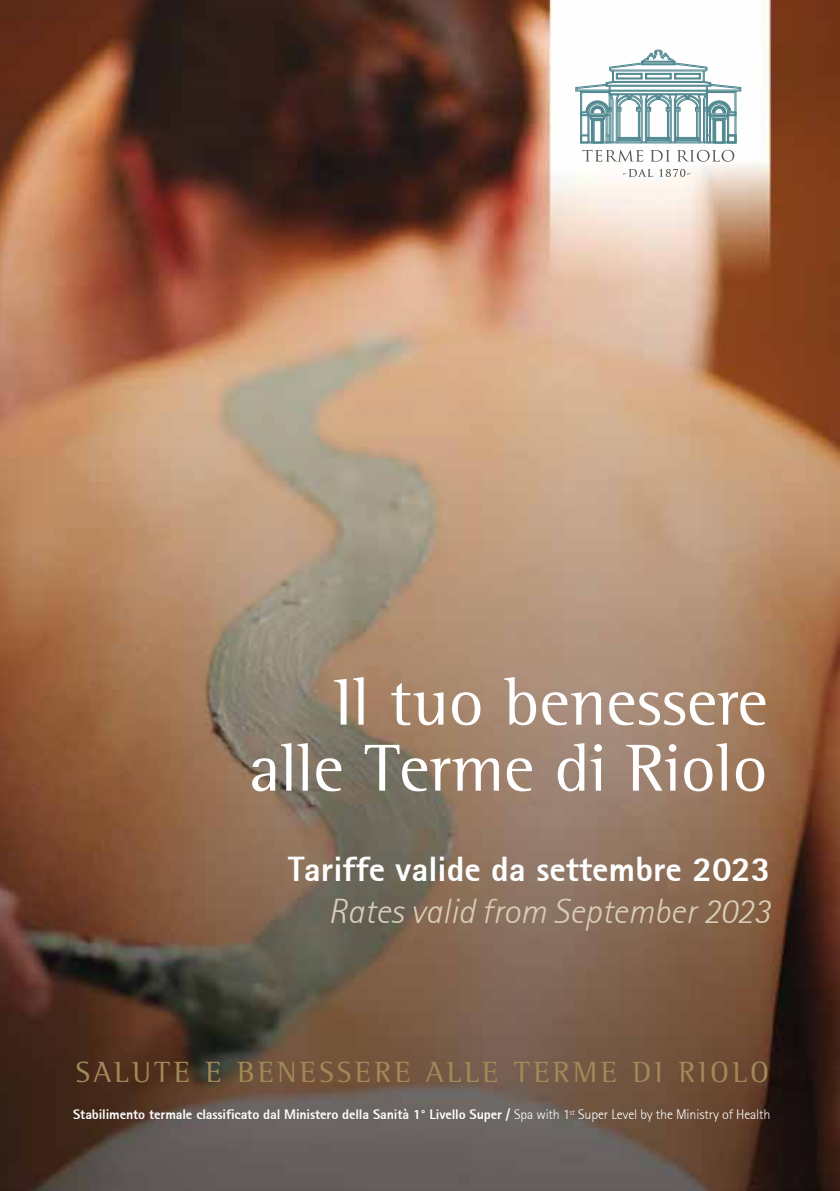
<style>
.page{position:relative;width:840px;height:1191px;background:#fff}
.page>*{position:absolute;margin:0;border:0;box-sizing:border-box;transform-origin:0 0}
.t1{font:68px/66px "Rotis Semi Serif Std";color:#fff;text-align:right}
.t2{font:800 35.4px "Rotis Sans Serif 75";color:#fff}
.t3{font:italic 300 35.4px "Rotis Sans Serif 46";color:#d8cdb8}
.t4{font:30px "Rotis Semi Serif Std";letter-spacing:.11em;color:#a08958}
.t5{font:800 14px "Rotis Sans Serif 75";letter-spacing:-.01em;color:#fff}
.s1{font-family:"Rotis Sans Serif 45";font-weight:300}
</style>
<div class="page">
<img style="left:0;top:0;width:839px;height:1191px">
<svg style="left:575px;top:49px;width:166px;height:95px"></svg>
<svg style="left:582px;top:150px;width:152px;height:12px"></svg>
<svg style="left:622px;top:169px;width:68px;height:8px"></svg>
<h1 class="t1" style="left:249px;top:668px;width:520px">Il tuo benessere alle Terme di Riolo</h1>
<h2 class="t2" style="left:288px;top:846px;width:483px">Tariffe valide da settembre 2023</h2>
<h2 class="t3" style="left:328px;top:891px;width:443px">Rates valid from September 2023</h2>
<h3 class="t4" style="left:76px;top:1054px;width:694px">SALUTE E BENESSERE ALLE TERME DI RIOLO</h3>
<p class="t5" style="left:73px;top:1105px;width:698px">Stabilimento termale classificato dal Ministero della Sanità 1° Livello Super / <span class="s1">Spa with 1</span><sup>st</sup> <span class="s1">Super Level by the Ministry of Health</span></p>
</div>
